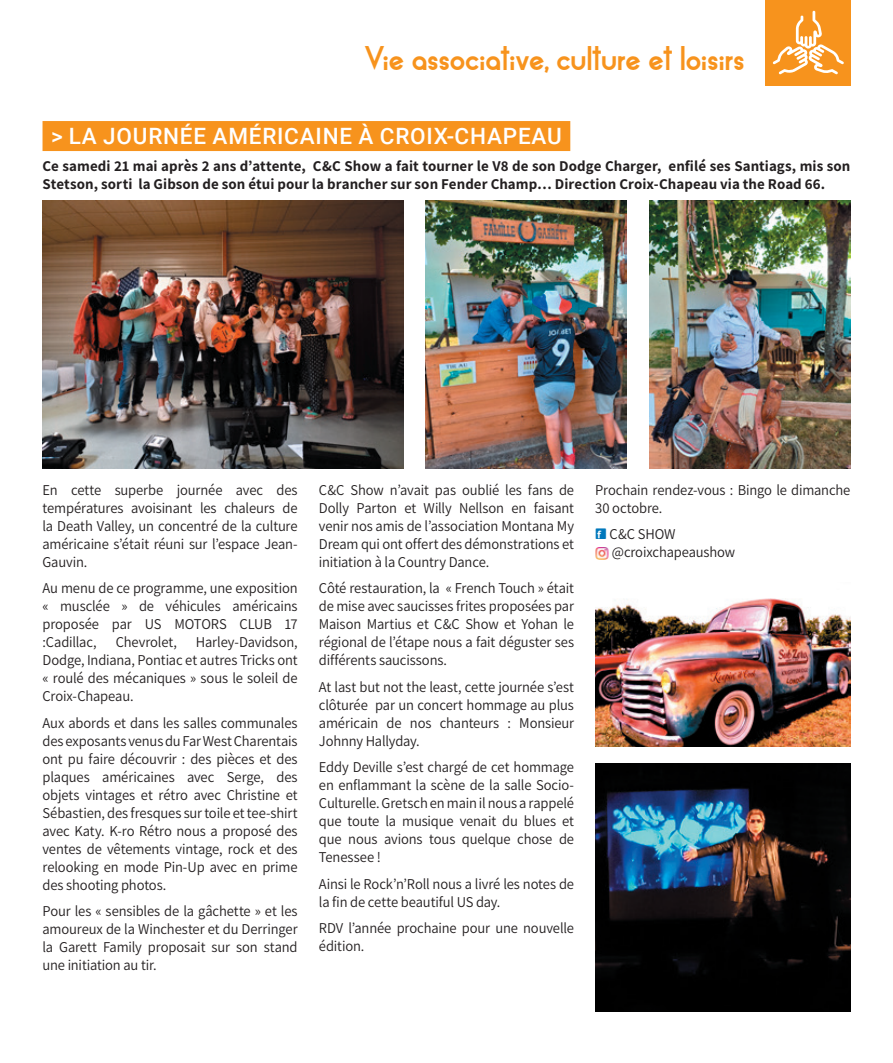
<style>
.page{position:relative;width:893px;height:1063px;background:#fff}
.page>*{position:absolute;margin:0;border:0;box-sizing:border-box;transform-origin:0 0}
.t1{font:30px "Alpaca Scarlett Demo";color:#f7931d}
.t2{font:500 22.5px "Roboto";letter-spacing:.035em;color:#fff}
.t3{font:15px/18px "Assistant";letter-spacing:-.01em;color:#231f20;text-align:justify}
.t4{font:700 15px/18px "Assistant";letter-spacing:.005em;color:#231f20}
.s1{font-family:"Iconized Complete";color:#0078bc}
</style>
<div class="page">
<div style="left:766px;top:0;width:85px;height:85px;background:#f7931d"></div>
<svg style="left:773px;top:11px;width:71px;height:63px"></svg>
<div style="left:43px;top:121px;width:527px;height:30px;background:#f7931d"></div>
<img style="left:43px;top:200px;width:360px;height:268px">
<img style="left:426px;top:200px;width:201px;height:268px">
<img style="left:649px;top:200px;width:201px;height:268px">
<img style="left:595px;top:547px;width:14px;height:13px">
<img style="left:595px;top:598px;width:255px;height:149px">
<img style="left:595px;top:764px;width:255px;height:248px">
<h1 class="t1" style="left:364px;top:42px;width:382px">Vie associative, culture et loisirs</h1>
<h2 class="t2" style="left:51px;top:121px;width:512px">&gt; LA JOURNÉE AMÉRICAINE À CROIX-CHAPEAU</h2>
<p class="t4" style="left:43px;top:156px;width:809px">Ce samedi 21 mai après 2 ans d’attente, C&amp;C Show a fait tourner le V8 de son Dodge Charger, enfilé ses Santiags, mis son<br>Stetson, sorti la Gibson de son étui pour la brancher sur son Fender Champ… Direction Croix-Chapeau via the Road 66.</p>
<p class="t3" style="left:43px;top:480px;width:257px">En cette superbe journée avec des températures avoisinant les chaleurs de la Death Valley, un concentré de la culture américaine s’était réuni sur l’espace Jean-Gauvin.</p>
<p class="t3" style="left:43px;top:579px;width:257px">Au menu de ce programme, une exposition « musclée » de véhicules américains proposée par US MOTORS CLUB 17 :Cadillac,</p>
<p class="t3" style="left:43px;top:633px;width:257px;text-indent:153px">Harley-Davidson, Dodge, Indiana, Pontiac et autres Tricks ont « roulé des mécaniques » sous le soleil de Croix-Chapeau.</p>
<p class="t3" style="left:43px;top:713px;width:257px">Aux abords et dans les salles communales des exposants venus du Far West Charentais ont pu faire découvrir : des pièces et des plaques américaines avec Serge, des objets vintages et rétro avec Christine et Sébastien, des fresques sur toile et tee-shirt avec Katy. K-ro Rétro nous a proposé des ventes de vêtements vintage, rock et des relooking en mode Pin-Up avec en prime des shooting photos.</p>
<p class="t3" style="left:43px;top:902px;width:257px">Pour les « sensibles de la gâchette » et les amoureux de la Winchester et du Derringer la Garett Family proposait sur son stand une initiation au tir.</p>
<p class="t3" style="left:116px;top:633px;width:63px">Chevrolet,</p>
<p class="t3" style="left:319px;top:480px;width:257px">C&amp;C Show n’avait pas oublié les fans de Dolly Parton et Willy Nellson en faisant venir nos amis de l’association Montana My Dream qui ont offert des démonstrations et initiation à la Country Dance.</p>
<p class="t3" style="left:319px;top:579px;width:257px">Côté restauration, la « French Touch » était de mise avec saucisses frites proposées par Maison Martius et C&amp;C Show et Yohan le régional de l’étape nous a fait déguster ses différents saucissons.</p>
<p class="t3" style="left:319px;top:677px;width:257px">At last but not the least, cette journée s’est clôturée par un concert hommage au plus américain de nos chanteurs : Monsieur Johnny Hallyday.</p>
<p class="t3" style="left:319px;top:758px;width:257px">Eddy Deville s’est chargé de cet hommage en enflammant la scène de la salle Socio-Culturelle. Gretsch en main il nous a rappelé que toute la musique venait du blues et que nous avions tous quelque chose de Tenessee !</p>
<p class="t3" style="left:319px;top:874px;width:257px">Ainsi le Rock’n’Roll nous a livré les notes de la fin de cette beautiful US day.</p>
<p class="t3" style="left:319px;top:919px;width:257px">RDV l’année prochaine pour une nouvelle édition.</p>
<p class="t3" style="left:595px;top:480px;width:257px">Prochain rendez-vous : Bingo le dimanche<br>30 octobre.</p>
<p class="t3" style="left:612px;top:525px;width:125px;text-indent:-16px"><span class="s1">o</span> C&amp;C SHOW @croixchapeaushow</p>
</div>
